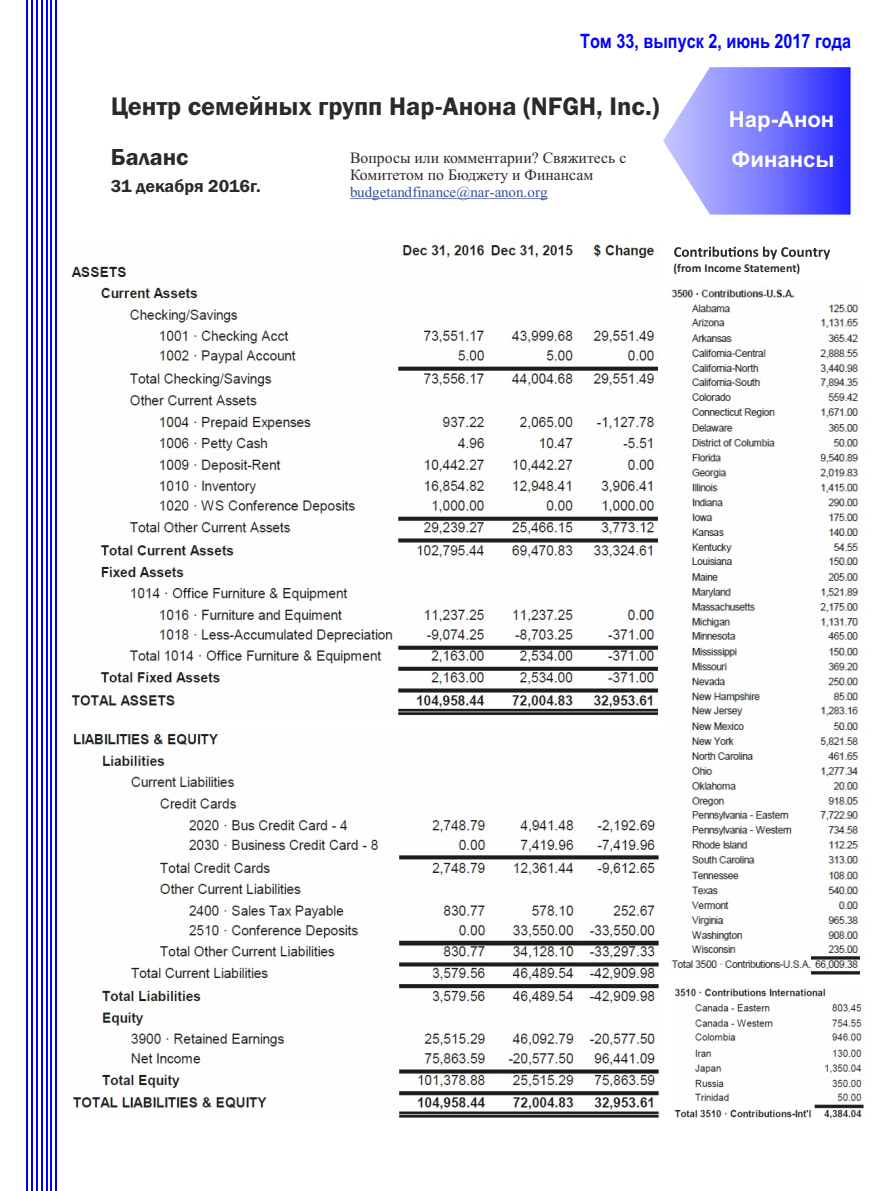
<style>
.page{position:relative;width:893px;height:1191px;background:#fff}
.page>*{position:absolute;margin:0;border:0;box-sizing:border-box;transform-origin:0 0}
.t1{font:600 26.25px "Franklin Gothic";color:#2b2929}
.t2{font:600 24px "Franklin Gothic";color:#2b2929}
.t3{font:700 22.2px/40.2px "Arial";color:#fff}
.t4{font:700 19.8px "Arial Narrow";color:#00f}
.t5{font:600 18px "Franklin Gothic";color:#2b2929}
.t6{font:15.75px/17.4px "Times New Roman";color:#2b2929}
.t7{font:15px "Times New Roman";color:#364f9c}
.t8{font:700 12px "Calibri";color:#2b2929}
</style>
<div class="page">
<svg style="left:663px;top:67px;width:187px;height:148px;background:#8484ff"></svg>
<hr style="left:27px;top:0;width:1px;height:1191px;background:#00f">
<hr style="left:31px;top:0;width:2px;height:1191px;background:#00f">
<hr style="left:36px;top:0;width:2px;height:1191px;background:#00f">
<hr style="left:41px;top:0;width:1px;height:1191px;background:#00f">
<hr style="left:46px;top:0;width:1px;height:1191px;background:#00f">
<hr style="left:51px;top:0;width:1px;height:1191px;background:#00f">
<hr style="left:56px;top:0;width:1px;height:1191px;background:#00f">
<img style="left:671px;top:289px;width:189px;height:686px">
<svg style="left:674px;top:246px;width:156px;height:13px"></svg>
<img style="left:674px;top:988px;width:190px;height:131px">
<img style="left:71px;top:244px;width:587px;height:471px">
<img style="left:72px;top:734px;width:587px;height:384px">
<hr style="left:357px;top:198px;width:34px;height:1px;background:#364f9c">
<svg style="left:391px;top:198px;width:157px;height:1px"></svg>
<p class="t4" style="left:580px;top:34px;width:272px">Том 33, выпуск 2, июнь 2017 года</p>
<h1 class="t1" style="left:111px;top:97px;width:550px">Центр семейных групп Нар-Анона (NFGH, Inc.)</h1>
<h2 class="t2" style="left:111px;top:148px;width:79px">Баланс</h2>
<p class="t5" style="left:111px;top:180px;width:151px">31 декабря 2016г.</p>
<p class="t6" style="left:350px;top:150px;width:278px">Вопросы или комментарии? Свяжитесь с<br>Комитетом по Бюджету и Финансам</p>
<p class="t7" style="left:350px;top:187px;width:199px">budgetandfinance@nar-anon.org</p>
<h3 class="t3" style="left:729px;top:101px;width:107px">Нар-Анон<br>Финансы</h3>
<p class="t8" style="left:674px;top:263px;width:128px">(from Income Statement)</p>
</div>
